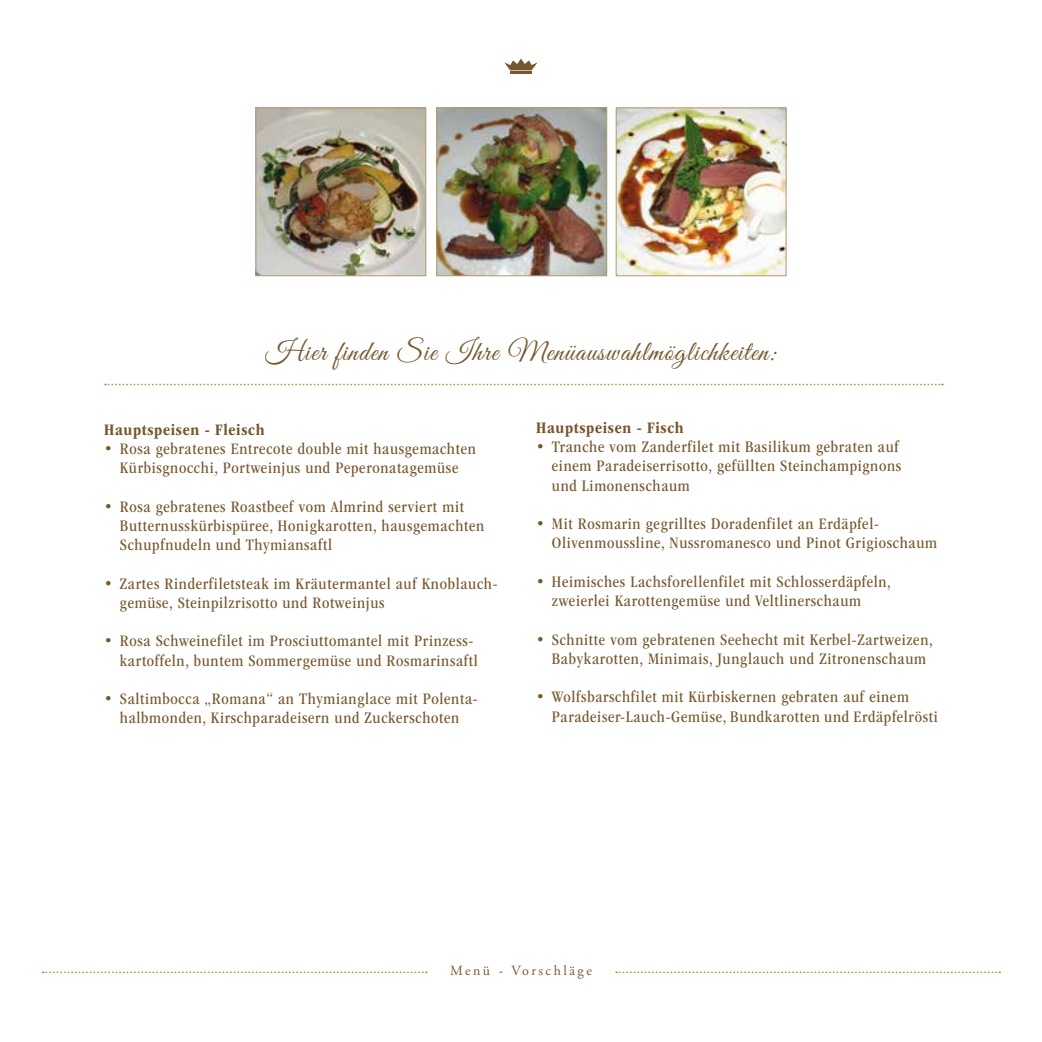
<style>
.page{position:relative;width:1042px;height:1042px;background:#fff}
.page>*{position:absolute;margin:0;border:0;box-sizing:border-box;transform-origin:0 0}
.t1{font:28px "Great Vibes";letter-spacing:.04em;color:#76582e}
.t2{font:condensed 16.62px/19.2px "ITC Garamond Std";letter-spacing:.04em;color:#76582e}
.t3{font:700 condensed 16.62px "ITC Garamond Std";letter-spacing:.04em;color:#76582e}
.t4{font:14px "Adobe Garamond Pro";letter-spacing:.18em;color:#76582e}
</style>
<div class="page">
<svg style="left:43px;top:971px;width:384px;height:2px"></svg>
<svg style="left:616px;top:971px;width:384px;height:2px"></svg>
<svg style="left:105px;top:384px;width:838px;height:1px"></svg>
<img style="left:258px;top:110px;width:166px;height:164px">
<div style="left:256px;top:108px;width:170px;height:168px;border:1px solid #b09b68"></div>
<img style="left:439px;top:110px;width:166px;height:164px">
<div style="left:437px;top:108px;width:170px;height:168px;border:1px solid #b09b68"></div>
<img style="left:618px;top:110px;width:166px;height:164px">
<div style="left:616px;top:108px;width:170px;height:168px;border:1px solid #b09b68"></div>
<svg style="left:504px;top:58px;width:33px;height:12px"></svg>
<hr style="left:510px;top:72px;width:22px;height:2px;background:#76582e">
<h1 class="t1" style="left:265px;top:337px;width:513px">Hier finden Sie Ihre Menüauswahlmöglichkeiten:</h1>
<p class="t3" style="left:104px;top:420px;width:162px">Hauptspeisen - Fleisch</p>
<p class="t2" style="left:104px;top:439px;width:373px;text-align:center">• Rosa gebratenes Entrecote double mit hausgemachten<br>Kürbisgnocchi, Portweinjus und Peperonatagemüse</p>
<p class="t2" style="left:120px;top:497px;width:366px;text-indent:-16px">• Rosa gebratenes Roastbeef vom Almrind serviert mit<br>Butternusskürbispüree, Honigkarotten, hausgemachten<br>Schupfnudeln und Thymiansaftl</p>
<p class="t2" style="left:120px;top:574px;width:379px;text-indent:-16px">• Zartes Rinderfiletsteak im Kräutermantel auf Knoblauch&shy;gemüse, Steinpilzrisotto und Rotweinjus</p>
<p class="t2" style="left:104px;top:631px;width:375px;text-align:right">• Rosa Schweinefilet im Prosciuttomantel mit Prinzess&shy;kartoffeln, buntem Sommergemüse und Rosmarinsaftl</p>
<p class="t2" style="left:104px;top:689px;width:375px;text-align:center">• Saltimbocca „Romana“ an Thymianglace mit Polenta&shy;halbmonden, Kirschparadeisern und Zuckerschoten</p>
<p class="t3" style="left:536px;top:418px;width:149px">Hauptspeisen - Fisch</p>
<p class="t2" style="left:552px;top:437px;width:351px;text-indent:-16px">• Tranche vom Zanderfilet mit Basilikum gebraten auf einem Paradeiserrisotto, gefüllten Steinchampignons und Limonenschaum</p>
<p class="t2" style="left:552px;top:514px;width:387px;text-indent:-16px">• Mit Rosmarin gegrilltes Doradenfilet an Erdäpfel-<br>Olivenmoussline, Nussromanesco und Pinot Grigioschaum</p>
<p class="t2" style="left:552px;top:572px;width:340px;text-indent:-16px">• Heimisches Lachsforellenfilet mit Schlosserdäpfeln, zweierlei Karottengemüse und Veltlinerschaum</p>
<p class="t2" style="left:536px;top:630px;width:398px;text-align:center">• Schnitte vom gebratenen Seehecht mit Kerbel-Zartweizen,<br>Babykarotten, Minimais, Junglauch und Zitronenschaum</p>
<p class="t2" style="left:552px;top:688px;width:387px;text-indent:-16px">• Wolfsbarschfilet mit Kürbiskernen gebraten auf einem<br>Paradeiser-Lauch-Gemüse, Bundkarotten und Erdäpfelrösti</p>
<p class="t4" style="left:450px;top:962px;width:143px">Menü - Vorschläge</p>
</div>
